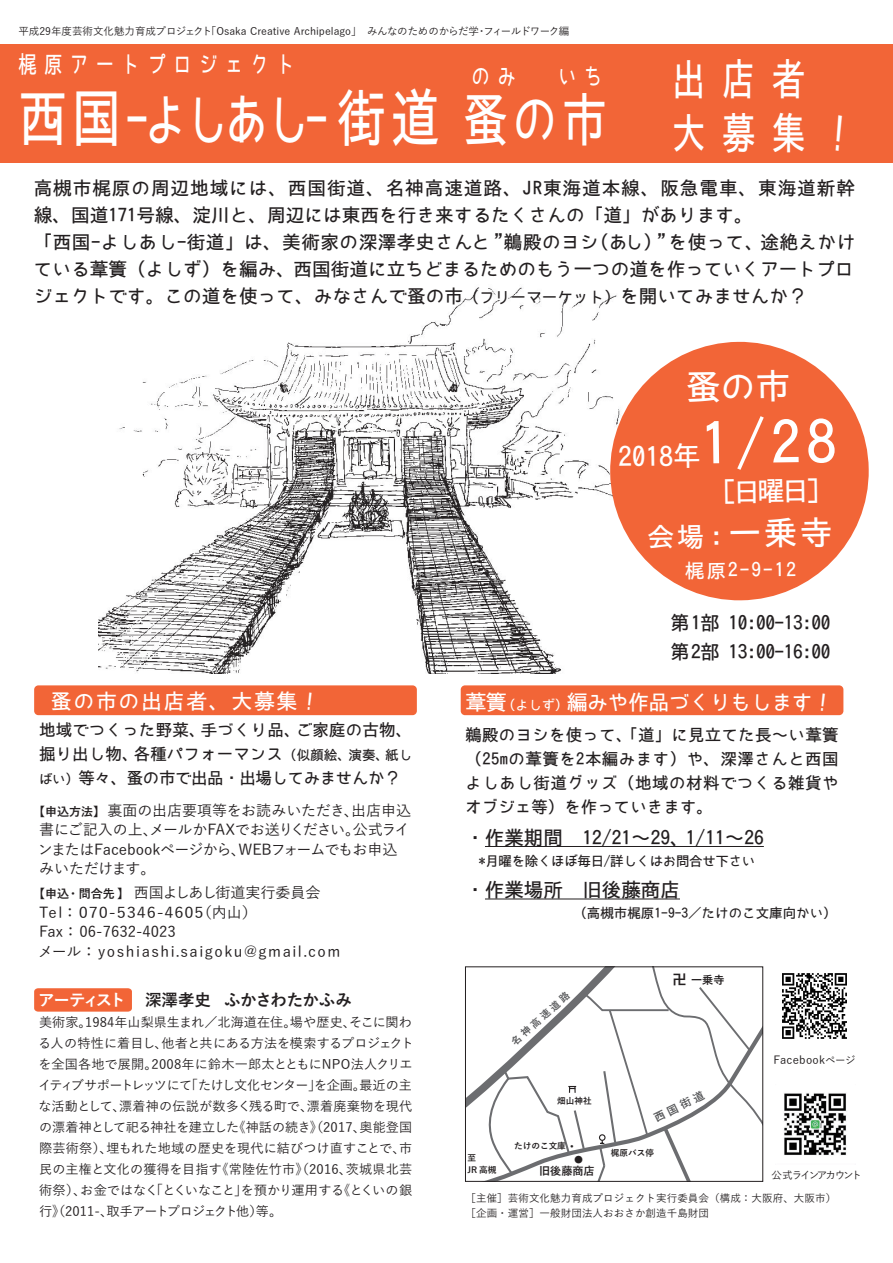
<style>
.page{position:relative;width:893px;height:1263px;background:#fff}
.page>*{position:absolute;margin:0;border:0;box-sizing:border-box;transform-origin:0 0}
.t1{font:57.9px "Bokutachino Gothic";letter-spacing:-.1em;color:#fff;scale:.78 1}
.t2{font:42.9px/54px "Bokutachino Gothic";letter-spacing:.5em;color:#fff;scale:.78 1}
.t3{font:27.45px "Bokutachino Gothic";color:#fff}
.t4{font:27px/44px "Bokutachino Gothic";color:#fff;text-align:right}
.t5{font:23.7px "Bokutachino Gothic";letter-spacing:.4em;color:#fff;scale:.78 1}
.t6{font:21px "Bokutachino Gothic";letter-spacing:.075em;color:#fff}
.t7{font:21px "Bokutachino Gothic";letter-spacing:-.025em;color:#fff}
.t8{font:19.5px "Bokutachino Gothic";color:#231f20}
.t9{font:19.5px "Bokutachino Gothic";color:#fff}
.t10{font:19.35px/28.2px "Bokutachino Gothic";letter-spacing:-.025em;color:#231f20}
.t11{font:18.6px/27px "Bokutachino Gothic";color:#231f20}
.t12{font:16.5px/24px "Bokutachino Gothic";letter-spacing:.01em;color:#231f20;text-align:justify}
.t13{font:16.5px "Yu Gothic Std B";letter-spacing:-.045em;color:#231f20}
.t14{font:15px/19.5px "Yu Gothic Std M";color:#231f20}
.t15{font:15px/19.5px "Yu Gothic Std M";letter-spacing:.05em;color:#231f20}
.t16{font:13.5px "Bokutachino Gothic";color:#231f20}
.t17{font:13.5px "Bokutachino Gothic";letter-spacing:-.025em;color:#231f20}
.t18{font:13.2px/21px "Yu Gothic Std M";color:#231f20}
.t19{font:11.25px "Yu Gothic Std M";letter-spacing:.025em;color:#231f20}
.t20{font:11.1px "Yu Gothic Std B";color:#231f20}
.t21{font:11.1px "Yu Gothic Std B";color:#57585a}
.t22{font:10.5px/15px "Yu Gothic Std M";color:#231f20}
.t23{font:10.5px "Yu Gothic Std M";letter-spacing:-.175em;color:#231f20}
.t24{font:9.9px "Yu Gothic Std B";color:#57585a}
.t25{font:9px "Yu Gothic Std B";color:#231f20}
.t26{font:8.7px/12px "Yu Gothic Std B";color:#231f20}
.s1{font-size:63px}
.s2{font-size:15.6px}
.s3{font-size:58.95px}
.s4{font-size:33.15px}
.s5{font-size:13.5px}
.s6{font-family:"Yu Gothic Std B";font-size:12px}
.s7{color:#fff}
.s8{font-size:14.85px}
.s9{font-size:12.3px}
.s10{font-size:6.15px}
.s11{font-size:10.5px}
</style>
<div class="page">
<div style="left:34px;top:685px;width:383px;height:30px;background:#f26537;border-radius:4px"></div>
<img style="left:99px;top:287px;width:518px;height:386px">
<div style="left:0;top:44px;width:893px;height:119px;background:#f26537"></div>
<svg style="left:34px;top:988px;width:98px;height:24px"></svg>
<svg style="left:609px;top:341px;width:260px;height:260px;fill:#f26537"></svg>
<div style="left:461px;top:685px;width:382px;height:30px;background:#f26537;border-radius:4px"></div>
<hr style="left:485px;top:846px;width:279px;height:1px;background:#231f20">
<hr style="left:485px;top:898px;width:195px;height:1px;background:#231f20">
<img style="left:784px;top:1093px;width:63px;height:63px">
<img style="left:782px;top:973px;width:65px;height:66px">
<svg style="left:467px;top:969px;width:294px;height:210px"></svg>
<div style="left:687px;top:370px;width:102px;height:33px;background:#f26537"></div>
<p class="t22" style="left:18px;top:23px;width:552px">平成29年度芸術文化魅力育成プロジェクト「Osaka Creative Archipelago」　みんなのためのからだ学・フィールドワーク編</p>
<h3 class="t5" style="left:18px;top:52px;width:356px">梶原アートプロジェクト</h3>
<h3 class="t5" style="left:472px;top:64px;width:58px">のみ</h3>
<h3 class="t5" style="left:558px;top:64px;width:58px">いち</h3>
<h1 class="t1" style="left:18px;top:89px;width:756px"><span class="s1">西国</span>-よしあし-<span class="s1">街道</span>蚤の市</h1>
<h2 class="t2" style="left:672px;top:52px;width:236px">出店者<br>大募集！</h2>
<p class="t11" style="left:34px;top:174px;width:823px">高槻市梶原の周辺地域には、西国街道、名神高速道路、JR東海道本線、阪急電車、東海道新幹線、国道171号線、淀川と、周辺には東西を行き来するたくさんの「道」があります。<br>「西国-よしあし-街道」は、美術家の深澤孝史さんと ”鵜殿のヨシ（あし）”を使って、途絶えかけている葦簀（よしず）を編み、西国街道に立ちどまるためのもう一つの道を作っていくアートプロジェクトです。この道を使って、みなさんで蚤の市<span class="s2">（フリーマーケット）</span>を開いてみませんか？</p>
<h3 class="t3" style="left:618px;top:443px;width:219px;rotate:-1deg">2018年<span class="s3">1/28</span></h3>
<h3 class="t4" style="left:646px;top:471px;width:188px;rotate:-1deg">［日曜日］<br>会場:<span class="s4">一乗寺</span></h3>
<h3 class="t9" style="left:685px;top:561px;width:113px;rotate:-1deg">梶原2-9-12</h3>
<h3 class="t10" style="left:670px;top:609px;width:162px">第1部 10:00-13:00第2部 13:00-16:00</h3>
<h3 class="t6" style="left:51px;top:690px;width:271px">蚤の市の出店者、大募集！</h3>
<h3 class="t6" style="left:490px;top:690px;width:339px">簀を編みや作品づくりもします！</h3>
<p class="t12" style="left:39px;top:718px;width:375px">地域でつくった野菜、手づくり品、ご家庭の古物、掘り出し物、各種パフォーマンス<span class="s5">（似顔絵、演奏、紙しばい）</span>等々、蚤の市で出品・出場してみませんか？</p>
<p class="t14" style="left:38px;top:799px;width:375px;text-indent:-5px"><span class="s6">【申込方法】</span> 裏面の出店要項等をお読みいただき、出店申込書にご記入の上、メールかFAXでお送りください。公式ラインまたはFacebookページから、WEBフォームでもお申込みいただけます。</p>
<p class="t15" style="left:38px;top:882px;width:303px;text-indent:-5px"><span class="s6">【申込・問合先】</span>西国よしあし街道実行委員会<br>Tel：070-5346-4605（内山）<br>Fax：06-7632-4023<br>メール：yoshiashi.saigoku@gmail.com</p>
<h3 class="t7" style="left:465px;top:691px;width:369px">葦簀<span class="s5">（よしず）</span>編みや作品づくりもします！</h3>
<p class="t12" style="left:465px;top:723px;width:375px">鵜殿のヨシを使って、「道」に見立てた長～い葦簀（25mの葦簀を2本編みます）や、深澤さんと西国よしあし街道グッズ（地域の材料でつくる雑貨やオブジェ等）を作っていきます。</p>
<h3 class="t8" style="left:465px;top:827px;width:300px">・作業期間　12/21～29、1/11～26</h3>
<p class="t17" style="left:479px;top:853px;width:278px">*月曜を除くほぼ毎日/詳しくはお問合せ下さい</p>
<h3 class="t8" style="left:465px;top:880px;width:216px">・作業場所　旧後藤商店</h3>
<p class="t16" style="left:465px;top:906px;width:373px">　　　　　　　　（高槻市梶原1-9-3／たけのこ文庫向かい）</p>
<p class="t13" style="left:38px;top:988px;width:315px"><span class="s7">アーティスト　</span> 深澤孝史 ふかさわたかふみ</p>
<p class="t18" style="left:38px;top:1011px;width:377px">美術家。1984年山梨県生まれ／北海道在住。場や歴史、そこに関わる人の特性に着目し、他者と共にある方法を模索するプロジェクトを全国各地で展開。2008年に鈴木一郎太とともにNPO法人クリエイティブサポートレッツにて「たけし文化センター」を企画。最近の主な活動として、漂着神の伝説が数多く残る町で、漂着廃棄物を現代の漂着神として祀る神社を建立した《神話の続き》（2017、奥能登国際芸術祭）、埋もれた地域の歴史を現代に結びつけ直すことで、市民の主権と文化の獲得を目指す《常陸佐竹市》（2016、茨城県北芸術祭）、お金ではなく「とくいなこと」を預かり運用する《とくいの銀行》（2011-、取手アートプロジェクト他）等。</p>
<p class="t24" style="left:508px;top:1038px;width:76px;rotate:-42deg">名神高速道路</p>
<p class="t20" style="left:672px;top:971px;width:54px"><span class="s8">卍</span> 一乗寺</p>
<p class="t26" style="left:467px;top:1151px;width:31px">至<br>JR 高槻</p>
<p class="t26" style="left:557px;top:1094px;width:36px">畑山神社</p>
<p class="t26" style="left:514px;top:1140px;width:66px">たけのこ文庫<span class="s9">・</span></p>
<p class="t25" style="left:574px;top:1153px;width:17px">●<span class="s10">　</span></p>
<p class="t20" style="left:539px;top:1163px;width:57px">旧後藤商店</p>
<p class="t21" style="left:651px;top:1111px;width:56px;rotate:-26deg">西国街道</p>
<p class="t26" style="left:611px;top:1146px;width:45px">梶原バス停</p>
<p class="t19" style="left:773px;top:1051px;width:84px">Facebook<span class="s11">ページ</span></p>
<p class="t23" style="left:771px;top:1167px;width:92px">公式ラインアカウント</p>
<p class="t22" style="left:465px;top:1190px;width:372px">［主催］芸術文化魅力育成プロジェクト実行委員会（構成：大阪府、大阪市）［企画・運営］一般財団法人おおさか創造千島財団</p>
</div>
